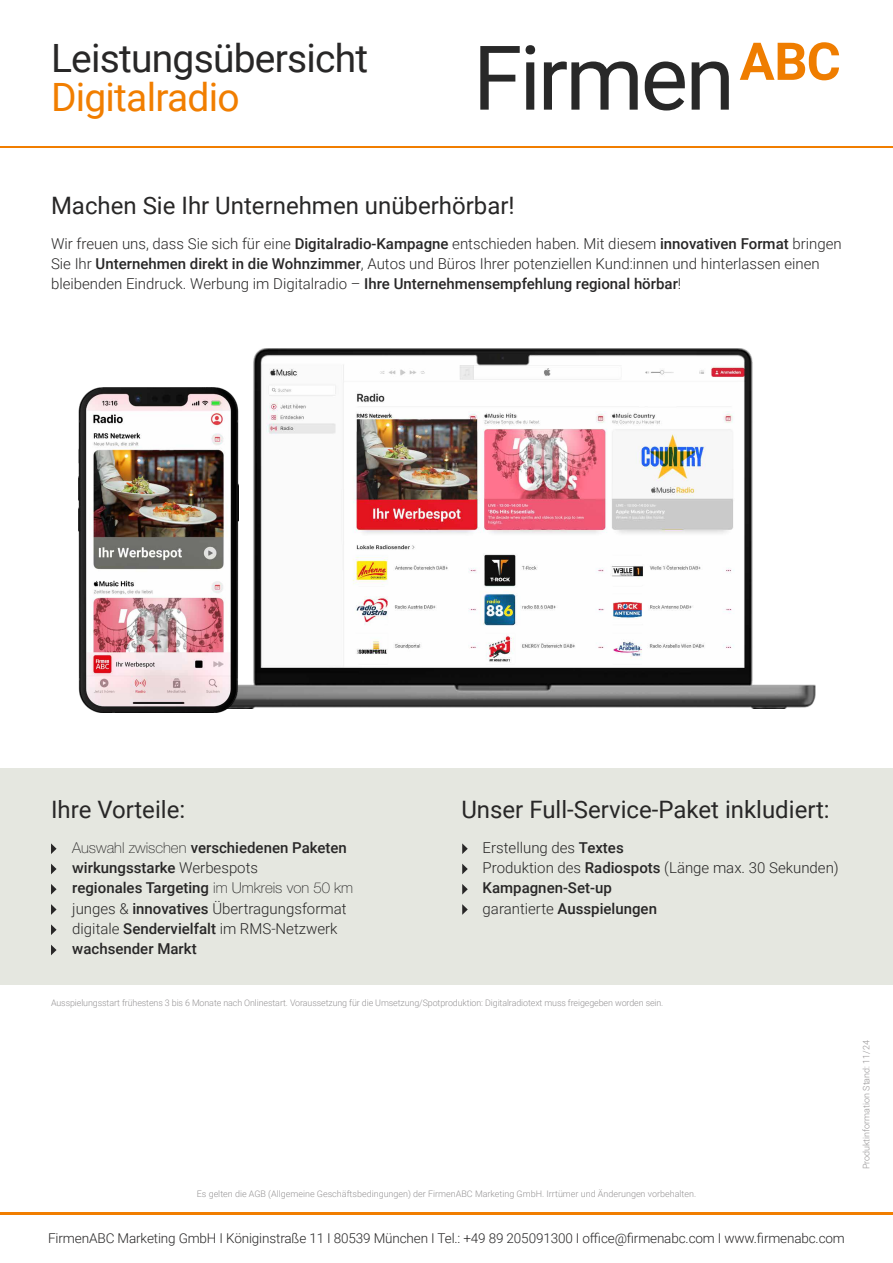
<style>
.page{position:relative;width:893px;height:1263px;background:#fff}
.page>*{position:absolute;margin:0;border:0;box-sizing:border-box;transform-origin:0 0}
.t1{font:39px "Roboto";letter-spacing:-.02em;color:#282727}
.t2{font:39px "Roboto";letter-spacing:-.02em;color:#f17e00}
.t3{font:24px "Roboto";color:#282727}
.t4{font:300 15px/20.2px "Roboto";color:#282727}
.t5{font:500 15px/20.2px "Roboto";color:#282727}
.t6{font:300 13.5px "Roboto";letter-spacing:-.01em;color:#282727}
.t7{font:300 9px "Roboto";letter-spacing:-.01em;color:#969495}
.s1{font-weight:500}
.s2{font-family:"Helvetica Neue LT 35 Th";font-weight:400}
.s3{font-family:"Helvetica Neue LT 65 Md";font-weight:400}
.s4{font-weight:300}
</style>
<div class="page">
<div style="left:0;top:769px;width:893px;height:216px;background:#e5e7e0"></div>
<svg style="left:51px;top:843px;width:6px;height:11px"></svg>
<svg style="left:51px;top:864px;width:6px;height:10px"></svg>
<svg style="left:51px;top:884px;width:6px;height:10px"></svg>
<svg style="left:51px;top:904px;width:6px;height:11px"></svg>
<svg style="left:51px;top:924px;width:6px;height:11px"></svg>
<svg style="left:51px;top:945px;width:6px;height:10px"></svg>
<svg style="left:462px;top:843px;width:6px;height:11px"></svg>
<svg style="left:462px;top:864px;width:6px;height:10px"></svg>
<svg style="left:462px;top:884px;width:6px;height:10px"></svg>
<svg style="left:462px;top:904px;width:6px;height:11px"></svg>
<hr style="left:0;top:146px;width:893px;height:1px;background:#f17e00">
<hr style="left:0;top:1212px;width:893px;height:2px;background:#f17e00">
<svg style="left:480px;top:46px;width:40px;height:64px"></svg>
<svg style="left:526px;top:45px;width:9px;height:65px"></svg>
<svg style="left:544px;top:62px;width:94px;height:48px"></svg>
<svg style="left:645px;top:61px;width:40px;height:50px"></svg>
<svg style="left:692px;top:62px;width:37px;height:48px"></svg>
<svg style="left:740px;top:42px;width:99px;height:38px"></svg>
<img style="left:239px;top:348px;width:577px;height:361px">
<img style="left:79px;top:387px;width:160px;height:325px">
<h1 class="t1" style="left:51px;top:30px;width:319px">Leistungsübersicht</h1>
<h1 class="t2" style="left:51px;top:69px;width:190px">Digitalradio</h1>
<h2 class="t3" style="left:51px;top:188px;width:465px">Machen Sie Ihr Unternehmen unüberhörbar!</h2>
<p class="t4" style="left:51px;top:233px;width:792px">Wir freuen uns, dass Sie sich für eine <span class="s1">Digitalradio-Kampagne</span> entschieden haben. Mit diesem <span class="s1">innovativen Format</span> bringen<br>Sie Ihr <span class="s1">Unternehmen direkt in die Wohnzimmer</span>, Autos und Büros Ihrer potenziellen Kund:innen und hinterlassen einen bleibenden Eindruck. Werbung im Digitalradio – <span class="s1">Ihre Unternehmensempfehlung regional hörbar</span>!</p>
<h2 class="t3" style="left:51px;top:792px;width:136px">Ihre Vorteile:</h2>
<p class="t5" style="left:72px;top:837px;width:282px"><span class="s2">Auswahl zwischen</span> verschiedenen Paketen <span class="s3">w</span>irkungsstarke <span class="s4">Werbespots<br></span>regionales Targeting <span class="s2">im Umkreis von 50 km </span><span class="s4">junges &amp;</span> innovatives <span class="s4">Übertragungsformat digitale</span> Sendervielfalt <span class="s4">im RMS-Netzwerk </span>wachsender Markt</p>
<h2 class="t3" style="left:461px;top:792px;width:370px">Unser Full-Service-Paket inkludiert:</h2>
<p class="t4" style="left:483px;top:837px;width:358px">Erstellung des <span class="s1">Textes<br></span>Produktion des <span class="s1">Radiospots</span> (Länge max. 30 Sekunden)<br><span class="s1">Kampagnen-Set-up<br></span>garantierte <span class="s1">Ausspielungen</span></p>
<p class="t7" style="left:51px;top:996px;width:614px">Ausspielungsstart frühestens 3 bis 6 Monate nach Onlinestart. Voraussetzung für die Umsetzung/Spotproduktion: Digitalradiotext muss freigegeben worden sein.</p>
<p class="t7" style="left:197px;top:1187px;width:501px">Es gelten die AGB (Allgemeine Geschäftsbedingungen) der FirmenABC Marketing GmbH. Irrtümer und Änderungen vorbehalten.</p>
<p class="t6" style="left:48px;top:1228px;width:798px">FirmenABC Marketing GmbH I Königinstraße 11 I 80539 München I Tel.: +49 89 205091300 I office@firmenabc.com I www.firmenabc.com</p>
<p class="t7" style="left:860px;top:1169px;width:131px;rotate:-90deg">Produktinformation Stand: 11/24</p>
</div>
